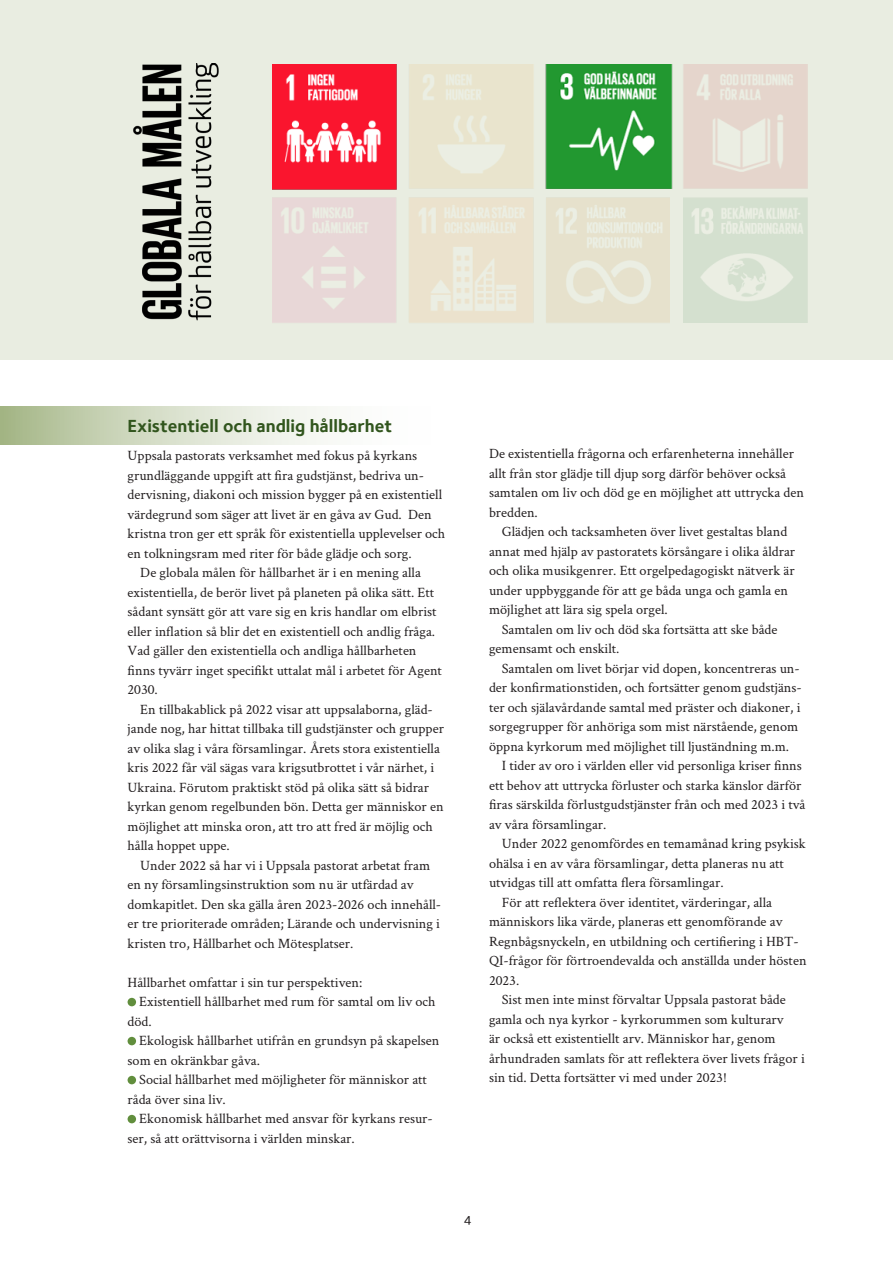
<style>
.page{position:relative;width:893px;height:1263px;background:#fff}
.page>*{position:absolute;margin:0;border:0;box-sizing:border-box;transform-origin:0 0}
.t1{font:18px "Foundry Sterling Bold OSF";color:#31551d}
.t2{font:14.25px/19.5px "Crimson Svk";color:#231f20}
.t3{font:13.5px "Foundry Sterling Medium OSF";color:#231f20}
</style>
<div class="page">
<svg style="left:0;top:406px;width:328px;height:39px;background:#d3dcc5"></svg>
<div style="left:0;top:0;width:893px;height:359px;background:#e9ede1"></div>
<div style="left:128px;top:998px;width:8px;height:8px;background:#618e3d;border-radius:50%"></div>
<div style="left:128px;top:1037px;width:8px;height:8px;background:#618e3d;border-radius:50%"></div>
<div style="left:128px;top:1076px;width:8px;height:8px;background:#618e3d;border-radius:50%"></div>
<div style="left:128px;top:1115px;width:8px;height:8px;background:#618e3d;border-radius:50%"></div>
<img style="left:133px;top:64px;width:86px;height:257px">
<img style="left:273px;top:64px;width:535px;height:125px">
<img style="left:272px;top:197px;width:398px;height:126px">
<img style="left:683px;top:197px;width:125px;height:125px">
<img style="left:272px;top:65px;width:125px;height:125px">
<img style="left:540px;top:65px;width:133px;height:124px">
<hr style="left:892px;top:406px;width:1px;height:39px;background:#a2b483">
<p class="t1" style="left:128px;top:415px;width:266px">Existentiell och andlig hållbarhet</p>
<p class="t2" style="left:128px;top:445px;width:319px">Uppsala pastorats verksamhet med fokus på kyrkans grundläggande uppgift att fira gudstjänst, bedriva un&shy;dervisning, diakoni och mission bygger på en existentiell värdegrund som säger att livet är en gåva av Gud. Den kristna tron ger ett språk för existentiella upplevelser och en tolkningsram med riter för både glädje och sorg.</p>
<p class="t2" style="left:128px;top:562px;width:316px;text-indent:13px">De globala målen för hållbarhet är i en mening alla existentiella, de berör livet på planeten på olika sätt. Ett sådant synsätt gör att vare sig en kris handlar om elbrist eller inflation så blir det en existentiell och andlig fråga.<br>Vad gäller den existentiella och andliga hållbarheten finns tyvärr inget specifikt uttalat mål i arbetet för Agent 2030.</p>
<p class="t2" style="left:128px;top:699px;width:318px;text-indent:13px">En tillbakablick på 2022 visar att uppsalaborna, gläd&shy;jande nog, har hittat tillbaka till gudstjänster och grupper av olika slag i våra församlingar. Årets stora existentiella kris 2022 får väl sägas vara krigsutbrottet i vår närhet, i Ukraina. Förutom praktiskt stöd på olika sätt så bidrar kyrkan genom regelbunden bön. Detta ger människor en möjlighet att minska oron, att tro att fred är möjlig och hålla hoppet uppe.</p>
<p class="t2" style="left:128px;top:855px;width:315px;text-indent:13px">Under 2022 så har vi i Uppsala pastorat arbetat fram en ny församlingsinstruktion som nu är utfärdad av domkapitlet. Den ska gälla åren 2023-2026 och innehåll&shy;er tre prioriterade områden; Lärande och undervisning i kristen tro, Hållbarhet och Mötesplatser.</p>
<p class="t2" style="left:128px;top:972px;width:236px">Hållbarhet omfattar i sin tur perspektiven:</p>
<p class="t2" style="left:128px;top:991px;width:309px;text-indent:12px">Existentiell hållbarhet med rum för samtal om liv och död.</p>
<p class="t2" style="left:128px;top:1030px;width:313px;text-indent:12px">Ekologisk hållbarhet utifrån en grundsyn på skapelsen som en okränkbar gåva.</p>
<p class="t2" style="left:128px;top:1069px;width:301px;text-indent:12px">Social hållbarhet med möjligheter för människor att råda över sina liv.</p>
<p class="t2" style="left:128px;top:1108px;width:307px;text-indent:12px">Ekonomisk hållbarhet med ansvar för kyrkans resur&shy;ser, så att orättvisorna i världen minskar.</p>
<p class="t2" style="left:489px;top:443px;width:316px">De existentiella frågorna och erfarenheterna innehåller allt från stor glädje till djup sorg därför behöver också samtalen om liv och död ge en möjlighet att uttrycka den bredden.</p>
<p class="t2" style="left:489px;top:521px;width:308px;text-indent:13px">Glädjen och tacksamheten över livet gestaltas bland annat med hjälp av pastoratets körsångare i olika åldrar och olika musikgenrer. Ett orgelpedagogiskt nätverk är under uppbyggande för att ge båda unga och gamla en möjlighet att lära sig spela orgel.</p>
<p class="t2" style="left:489px;top:619px;width:290px;text-indent:13px">Samtalen om liv och död ska fortsätta att ske både gemensamt och enskilt.</p>
<p class="t2" style="left:489px;top:658px;width:314px;text-indent:13px">Samtalen om livet börjar vid dopen, koncentreras un&shy;der konfirmationstiden, och fortsätter genom gudstjäns&shy;ter och själavårdande samtal med präster och diakoner, i sorgegrupper för anhöriga som mist närstående, genom öppna kyrkorum med möjlighet till ljuständning m.m.</p>
<p class="t2" style="left:489px;top:755px;width:318px;text-indent:13px">I tider av oro i världen eller vid personliga kriser finns ett behov att uttrycka förluster och starka känslor därför firas särskilda förlustgudstjänster från och med 2023 i två av våra församlingar.</p>
<p class="t2" style="left:489px;top:833px;width:318px;text-indent:13px">Under 2022 genomfördes en temamånad kring psykisk ohälsa i en av våra församlingar, detta planeras nu att utvidgas till att omfatta flera församlingar.</p>
<p class="t2" style="left:489px;top:892px;width:319px;text-indent:13px">För att reflektera över identitet, värderingar, alla människors lika värde, planeras ett genomförande av Regnbågsnyckeln, en utbildning och certifiering i HBT-QI-frågor för förtroendevalda och anställda under hösten 2023.</p>
<p class="t2" style="left:489px;top:989px;width:317px;text-indent:13px">Sist men inte minst förvaltar Uppsala pastorat både gamla och nya kyrkor - kyrkorummen som kulturarv<br>är också ett existentiellt arv. Människor har, genom århundraden samlats för att reflektera över livets frågor i sin tid. Detta fortsätter vi med under 2023!</p>
<p class="t3" style="left:464px;top:1210px;width:8px">4</p>
</div>
